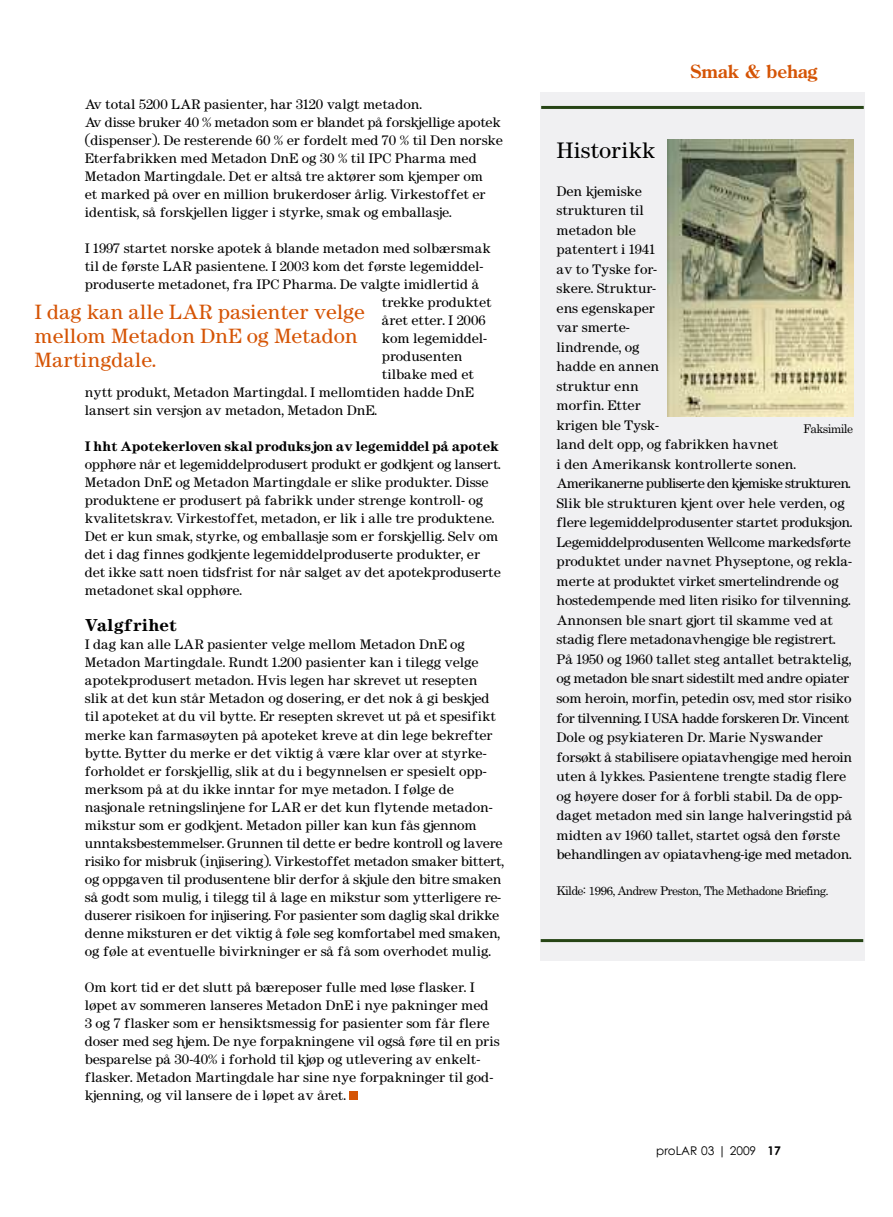
<style>
.page{position:relative;width:893px;height:1217px;background:#fff}
.page>*{position:absolute;margin:0;border:0;box-sizing:border-box;transform-origin:0 0}
.t1{font:19.5px "Century";color:#000}
.t2{font:18px/24px "Century";color:#d55405}
.t3{font:700 18px "Century Old Style";color:#d55405}
.t4{font:700 15px "Century";color:#000}
.t5{font:12px/18px "Century";color:#000}
.t6{font:12px "Century";letter-spacing:-.055em;color:#000}
.t7{font:700 12px "Century";letter-spacing:-.015em;color:#000}
.t8{font:12px "Century Gothic";color:#000}
.s1{font-weight:700}
</style>
<div class="page">
<div style="left:540px;top:92px;width:324px;height:868px;background:#f0f0f2"></div>
<img style="left:667px;top:139px;width:186px;height:277px">
<hr style="left:541px;top:106px;width:323px;height:3px;background:#264415">
<hr style="left:541px;top:938px;width:322px;height:3px;background:#264415">
<div style="left:350px;top:1091px;width:8px;height:8px;background:#d55405"></div>
<p class="t5" style="left:85px;top:96px;width:420px">Av total 5200 LAR pasienter, har 3120 valgt metadon.<br>Av disse bruker 40 % metadon som er blandet på forskjellige apotek (dispenser). De resterende 60 % er fordelt med 70 % til Den norske Eterfabrikken med Metadon DnE og 30 % til IPC Pharma med Metadon Martingdale. Det er altså tre aktører som kjemper om<br>et marked på over en million brukerdoser årlig. Virkestoffet er identisk, så forskjellen ligger i styrke, smak og emballasje.</p>
<p class="t5" style="left:85px;top:240px;width:407px">I 1997 startet norske apotek å blande metadon med solbærsmak</p>
<p class="t5" style="left:85px;top:258px;width:400px">til de første LAR pasientene. I 2003 kom det første legemiddel-</p>
<p class="t5" style="left:85px;top:276px;width:396px">produserte metadonet, fra IPC Pharma. De valgte imidlertid å</p>
<p class="t5" style="left:382px;top:294px;width:111px">trekke produktet</p>
<p class="t5" style="left:382px;top:312px;width:105px">året etter. I 2006</p>
<p class="t5" style="left:382px;top:330px;width:107px">kom legemiddel-</p>
<p class="t5" style="left:382px;top:348px;width:82px">produsenten</p>
<p class="t5" style="left:382px;top:366px;width:94px">tilbake med et</p>
<p class="t5" style="left:85px;top:384px;width:391px">nytt produkt, Metadon Martingdal. I mellomtiden hadde DnE</p>
<p class="t5" style="left:85px;top:402px;width:294px">lansert sin versjon av metadon, Metadon DnE.</p>
<p class="t7" style="left:85px;top:440px;width:416px">I hht Apotekerloven skal produksjon av legemiddel på apotek</p>
<p class="t5" style="left:85px;top:456px;width:417px">opphøre når et legemiddelprodusert produkt er godkjent og lansert.<br>Metadon DnE og Metadon Martingdale er slike produkter. Disse produktene er produsert på fabrikk under strenge kontroll- og kvalitetskrav. Virkestoffet, metadon, er lik i alle tre produktene.<br>Det er kun smak, styrke, og emballasje som er forskjellig. Selv om det i dag finnes godkjente legemiddelproduserte produkter, er det ikke satt noen tidsfrist for når salget av det apotekproduserte metadonet skal opphøre.</p>
<p class="t4" style="left:85px;top:617px;width:94px">Valgfrihet</p>
<p class="t5" style="left:85px;top:636px;width:421px">I dag kan alle LAR pasienter velge mellom Metadon DnE og Metadon Martingdale. Rundt 1.200 pasienter kan i tilegg velge apotekprodusert metadon. Hvis legen har skrevet ut resepten<br>slik at det kun står Metadon og dosering, er det nok å gi beskjed til apoteket at du vil bytte. Er resepten skrevet ut på et spesifikt merke kan farmasøyten på apoteket kreve at din lege bekrefter bytte. Bytter du merke er det viktig å være klar over at styrke&shy;forholdet er forskjellig, slik at du i begynnelsen er spesielt opp&shy;merksom på at du ikke inntar for mye metadon. I følge de nasjonale retningslinjene for LAR er det kun flytende metadon&shy;mikstur som er godkjent. Metadon piller kan kun fås gjennom unntaksbestemmelser. Grunnen til dette er bedre kontroll og lavere risiko for misbruk (injisering). Virkestoffet metadon smaker bittert, og oppgaven til produsentene blir derfor å skjule den bitre smaken så godt som mulig, i tilegg til å lage en mikstur som ytterligere re&shy;duserer risikoen for injisering. For pasienter som daglig skal drikke denne miksturen er det viktig å føle seg komfortabel med smaken, og føle at eventuelle bivirkninger er så få som overhodet mulig.</p>
<p class="t5" style="left:85px;top:978px;width:416px">Om kort tid er det slutt på bæreposer fulle med løse flasker. I løpet av sommeren lanseres Metadon DnE i nye pakninger med<br>3 og 7 flasker som er hensiktsmessig for pasienter som får flere doser med seg hjem. De nye forpakningene vil også føre til en pris besparelse på 30-40% i forhold til kjøp og utlevering av enkelt&shy;flasker. Metadon Martingdale har sine nye forpakninger til god&shy;kjenning, og vil lansere de i løpet av året.</p>
<h2 class="t2" style="left:34px;top:300px;width:332px">I dag kan alle LAR pasienter velge mellom Metadon DnE og Metadon<br>Martingdale.</h2>
<h2 class="t3" style="left:690px;top:64px;width:128px">Smak &amp; behag</h2>
<h1 class="t1" style="left:557px;top:140px;width:100px">Historikk</h1>
<p class="t5" style="left:557px;top:182px;width:297px;line-height:19.5px">Den kjemiske<br>strukturen til<br>metadon ble<br>patentert i 1941<br>av to Tyske for-<br>skere. Struktur-<br>ens egenskaper<br>var smerte-<br>lindrende, og<br>hadde en annen<br>struktur enn<br>morfin. Etter<br>krigen ble Tysk-<br>land delt opp, og fabrikken havnet<br>i den Amerikansk kontrollerte sonen.<br>Amerikanerne publiserte den kjemiske strukturen.<br>Slik ble strukturen kjent over hele verden, og flere legemiddelprodusenter startet produksjon.<br>Legemiddelprodusenten Wellcome markedsførte produktet under navnet Physeptone, og rekla&shy;merte at produktet virket smertelindrende og hostedempende med liten risiko for tilvenning.<br>Annonsen ble snart gjort til skamme ved at stadig flere metadonavhengige ble registrert.<br>På 1950 og 1960 tallet steg antallet betraktelig, og metadon ble snart sidestilt med andre opiater som heroin, morfin, petedin osv, med stor risiko for tilvenning. I USA hadde forskeren Dr. Vincent Dole og psykiateren Dr. Marie Nyswander forsøkt å stabilisere opiatavhengige med heroin uten å lykkes. Pasientene trengte stadig flere og høyere doser for å forbli stabil. Da de opp&shy;daget metadon med sin lange halveringstid på midten av 1960 tallet, startet også den første behandlingen av opiatavheng-ige med metadon.</p>
<p class="t6" style="left:557px;top:883px;width:274px">Kilde: 1996, Andrew Preston, The Methadone Briefing.</p>
<p class="t6" style="left:803px;top:421px;width:51px">Faksimile</p>
<p class="t8" style="left:656px;top:1143px;width:126px">proLAR 03 | 2009 <span class="s1">17</span></p>
</div>
